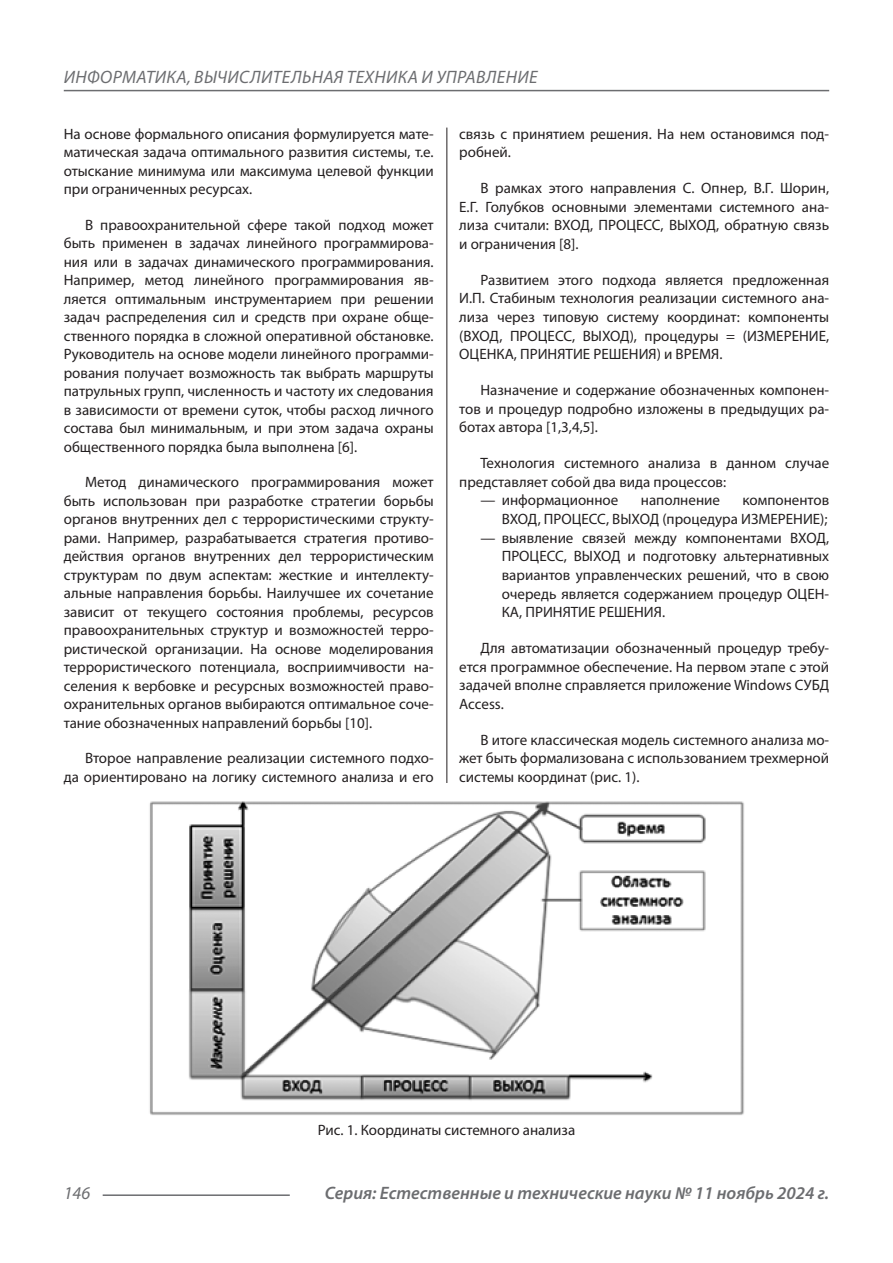
<style>
.page{position:relative;width:893px;height:1263px;background:#fff}
.page>*{position:absolute;margin:0;border:0;box-sizing:border-box;transform-origin:0 0}
.t1{font:italic 600 18px "Myriad Pro";color:#6c6d70}
.t2{font:italic 18px "Myriad Pro";letter-spacing:.02em;color:#6c6d70}
.Статья_текст{font:15px/18.5px "Myriad Pro";color:#231f20;text-align:justify}
</style>
<div class="page">
<hr style="left:446px;top:128px;width:1px;height:1007px;background:#231f20">
<hr style="left:103px;top:1194px;width:187px;height:2px;background:#6c6d70">
<hr style="left:64px;top:90px;width:765px;height:1px;background:#6c6d70">
<img style="left:149px;top:799px;width:595px;height:318px">
<div style="left:441px;top:783px;width:12px;height:16px;background:#fff"></div>
<p class="t2" style="left:64px;top:66px;width:475px">ИНФОРМАТИКА, ВЫЧИСЛИТЕЛЬНАЯ ТЕХНИКА И УПРАВЛЕНИЕ</p>
<p class="Статья_текст" style="left:64px;top:124px;width:371px">На основе формального описания формулируется мате&shy;матическая задача оптимального развития системы, т.е. отыскание минимума или максимума целевой функции при ограниченных ресурсах.</p>
<p class="Статья_текст" style="left:64px;top:215px;width:371px;text-indent:21px">В правоохранительной сфере такой подход может быть применен в задачах линейного программирова&shy;ния или в задачах динамического программирования.<br>Например, метод линейного программирования яв&shy;ляется оптимальным инструментарием при решении задач распределения сил и средств при охране обще&shy;ственного порядка в сложной оперативной обстановке.<br>Руководитель на основе модели линейного программи&shy;рования получает возможность так выбрать маршруты патрульных групп, численность и частоту их следования в зависимости от времени суток, чтобы расход личного состава был минимальным, и при этом задача охраны общественного порядка была выполнена [6].</p>
<p class="Статья_текст" style="left:64px;top:473px;width:371px;text-indent:21px">Метод динамического программирования может быть использован при разработке стратегии борьбы органов внутренних дел с террористическими структу&shy;рами. Например, разрабатывается стратегия противо&shy;действия органов внутренних дел террористическим структурам по двум аспектам: жесткие и интеллекту&shy;альные направления борьбы. Наилучшее их сочетание зависит от текущего состояния проблемы, ресурсов правоохранительных структур и возможностей терро&shy;ристической организации. На основе моделирования террористического потенциала, восприимчивости на&shy;селения к вербовке и ресурсных возможностей право&shy;охранительных органов выбираются оптимальное соче&shy;тание обозначенных направлений борьбы [10].</p>
<p class="Статья_текст" style="left:64px;top:749px;width:371px;text-align:right">Второе направление реализации системного подхо-<br>да ориентировано на логику системного анализа и его</p>
<p class="Статья_текст" style="left:459px;top:124px;width:371px">связь с принятием решения. На нем остановимся под&shy;робней.</p>
<p class="Статья_текст" style="left:459px;top:179px;width:371px;text-indent:21px">В рамках этого направления С. Опнер, В.Г. Шорин, Е.Г. Голубков основными элементами системного ана&shy;лиза считали: ВХОД, ПРОЦЕСС, ВЫХОД, обратную связь и ограничения [8].</p>
<p class="Статья_текст" style="left:459px;top:270px;width:371px;text-indent:21px">Развитием этого подхода является предложенная И.П. Стабиным технология реализации системного ана&shy;лиза через типовую систему координат: компоненты (ВХОД, ПРОЦЕСС, ВЫХОД), процедуры = (ИЗМЕРЕНИЕ, ОЦЕНКА, ПРИНЯТИЕ РЕШЕНИЯ) и ВРЕМЯ.</p>
<p class="Статья_текст" style="left:459px;top:380px;width:371px;text-indent:21px">Назначение и содержание обозначенных компонен&shy;тов и процедур подробно изложены в предыдущих ра&shy;ботах автора [1,3,4,5].</p>
<p class="Статья_текст" style="left:459px;top:453px;width:371px;text-indent:21px">Технология системного анализа в данном случае представляет собой два вида процессов:</p>
<p class="Статья_текст" style="left:480px;top:491px;width:139px">— информационное</p>
<p class="Статья_текст" style="left:641px;top:491px;width:81px">наполнение</p>
<p class="Статья_текст" style="left:502px;top:491px;width:329px;text-align:right">компонентов<br>ВХОД, ПРОЦЕСС, ВЫХОД (процедура ИЗМЕРЕНИЕ);</p>
<p class="Статья_текст" style="left:502px;top:528px;width:329px;text-indent:-21px">— выявление связей между компонентами ВХОД, ПРОЦЕСС, ВЫХОД и подготовку альтернативных вариантов управленческих решений, что в свою очередь является содержанием процедур ОЦЕН-КА, ПРИНЯТИЕ РЕШЕНИЯ.</p>
<p class="Статья_текст" style="left:459px;top:638px;width:371px;text-indent:21px">Для автоматизации обозначенный процедур требу&shy;ется программное обеспечение. На первом этапе с этой задачей вполне справляется приложение Windows СУБД Access.</p>
<p class="Статья_текст" style="left:459px;top:730px;width:371px;text-indent:21px">В итоге классическая модель системного анализа мо&shy;жет быть формализована с использованием трехмерной системы координат (рис. 1).</p>
<p class="Статья_текст" style="left:318px;top:1121px;width:259px">Рис. 1. Координаты системного анализа</p>
<p class="t2" style="left:64px;top:1182px;width:28px">146</p>
<p class="t1" style="left:325px;top:1182px;width:506px">Серия: Естественные и технические науки № 11 ноябрь 2024 г.</p>
</div>
